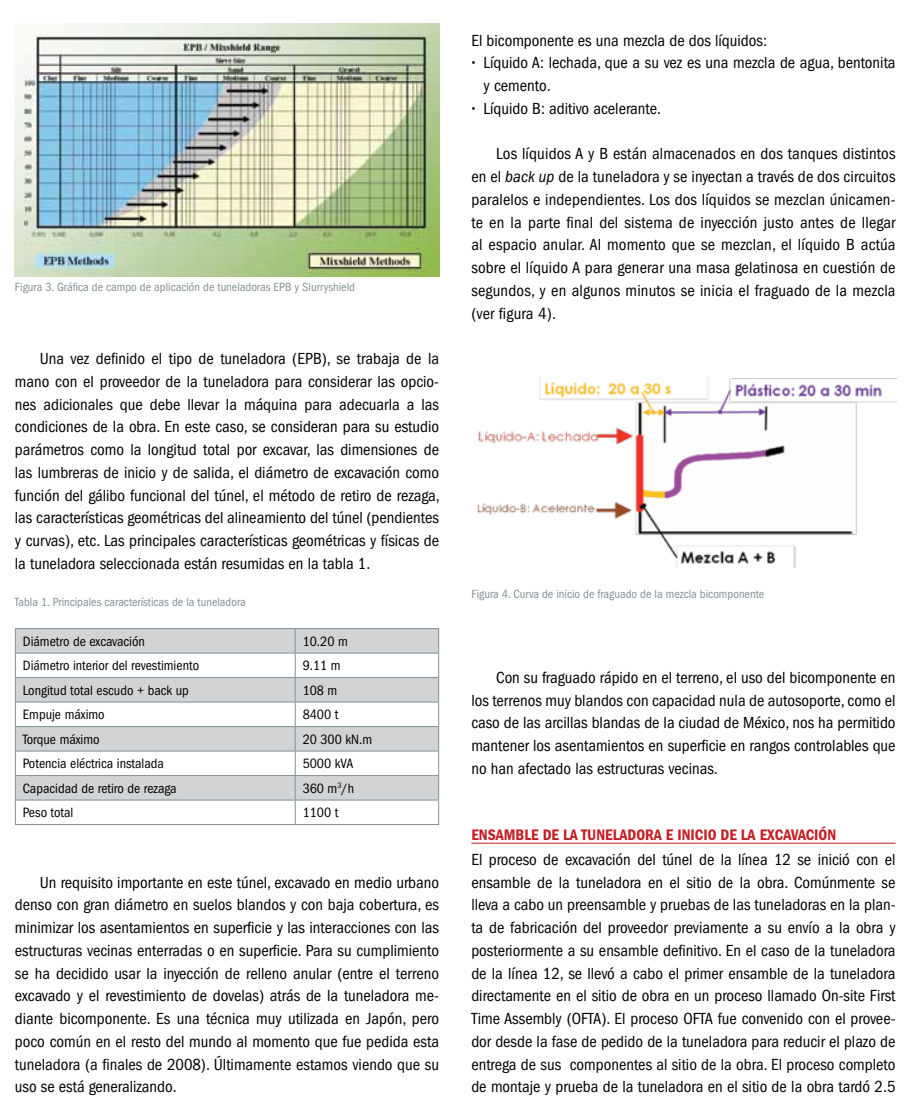
<style>
.page{position:relative;width:914px;height:1108px;background:#fff}
.page>*{position:absolute;margin:0;border:0;box-sizing:border-box;transform-origin:0 0}
.t1{font:condensed 16.62px/22.8px "ITC Franklin Gothic Std";color:#000;text-align:justify}
.t2{font:15.75px "ITC Franklin Gothic Std Dm Cd";color:#c61d23}
.t3{font:condensed 14px "ITC Franklin Gothic Std";color:#000}
.t4{font:condensed 12.25px "ITC Franklin Gothic Std";color:#839097}
.s1{font-family:"ITC Franklin Gothic Std Dm Cd";font-stretch:normal}
.s2{font-style:italic}
</style>
<div class="page">
<img style="left:15px;top:24px;width:424px;height:252px">
<svg style="left:16px;top:629px;width:422px;height:170px;fill:#d1d3d4"></svg>
<hr style="left:15px;top:628px;width:280px;height:1px;background:#839097">
<hr style="left:295px;top:628px;width:144px;height:1px;background:#839097">
<hr style="left:15px;top:652px;width:280px;height:1px;background:#839097">
<hr style="left:295px;top:652px;width:144px;height:1px;background:#839097">
<hr style="left:15px;top:677px;width:280px;height:1px;background:#839097">
<hr style="left:295px;top:677px;width:144px;height:1px;background:#839097">
<hr style="left:15px;top:701px;width:280px;height:1px;background:#839097">
<hr style="left:295px;top:701px;width:144px;height:1px;background:#839097">
<hr style="left:15px;top:726px;width:280px;height:1px;background:#839097">
<hr style="left:295px;top:726px;width:144px;height:1px;background:#839097">
<hr style="left:15px;top:750px;width:280px;height:1px;background:#839097">
<hr style="left:295px;top:750px;width:144px;height:1px;background:#839097">
<hr style="left:15px;top:775px;width:280px;height:1px;background:#839097">
<hr style="left:295px;top:775px;width:144px;height:1px;background:#839097">
<hr style="left:15px;top:799px;width:280px;height:1px;background:#839097">
<svg style="left:15px;top:629px;width:1px;height:195px"></svg>
<hr style="left:295px;top:799px;width:144px;height:1px;background:#839097">
<svg style="left:295px;top:629px;width:1px;height:195px"></svg>
<svg style="left:438px;top:629px;width:1px;height:195px"></svg>
<hr style="left:15px;top:824px;width:280px;height:1px;background:#839097">
<hr style="left:295px;top:824px;width:144px;height:1px;background:#839097">
<hr style="left:471px;top:842px;width:424px;height:1px;background:#c61d23">
<img style="left:477px;top:377px;width:419px;height:191px">
<p class="t4" style="left:15px;top:280px;width:342px">Figura 3. Gráfica de campo de aplicación de tuneladoras EPB y Slurryshield</p>
<p class="t1" style="left:15px;top:347px;width:426px;text-indent:25px">Una vez definido el tipo de tuneladora (EPB), se trabaja de la mano con el proveedor de la tuneladora para considerar las opcio&shy;nes adicionales que debe llevar la máquina para adecuarla a las condiciones de la obra. En este caso, se consideran para su estudio parámetros como la longitud total por excavar, las dimensiones de las lumbreras de inicio y de salida, el diámetro de excavación como función del gálibo funcional del túnel, el método de retiro de rezaga, las características geométricas del alineamiento del túnel (pendientes y curvas), etc. Las principales características geométricas y físicas de la tuneladora seleccionada están resumidas en la tabla 1.</p>
<p class="t4" style="left:15px;top:595px;width:232px">Tabla 1. Principales características de la tuneladora</p>
<p class="t3" style="left:23px;top:633px;width:124px">Diámetro de excavación</p>
<p class="t3" style="left:303px;top:633px;width:47px">10.20 m</p>
<p class="t3" style="left:23px;top:657px;width:178px">Diámetro interior del revestimiento</p>
<p class="t3" style="left:303px;top:657px;width:40px">9.11 m</p>
<p class="t3" style="left:23px;top:682px;width:168px">Longitud total escudo + back up</p>
<p class="t3" style="left:303px;top:682px;width:36px">108 m</p>
<p class="t3" style="left:23px;top:706px;width:83px">Empuje máximo</p>
<p class="t3" style="left:303px;top:706px;width:37px">8400 t</p>
<p class="t3" style="left:23px;top:731px;width:78px">Torque máximo</p>
<p class="t3" style="left:303px;top:731px;width:71px">20 300 kN.m</p>
<p class="t3" style="left:23px;top:755px;width:143px">Potencia eléctrica instalada</p>
<p class="t3" style="left:303px;top:755px;width:52px">5000 kVA</p>
<p class="t3" style="left:23px;top:780px;width:155px">Capacidad de retiro de rezaga</p>
<p class="t3" style="left:303px;top:780px;width:53px">360 m<sup>3</sup>/h</p>
<p class="t3" style="left:23px;top:804px;width:52px">Peso total</p>
<p class="t3" style="left:303px;top:804px;width:37px">1100 t</p>
<p class="t1" style="left:15px;top:871px;width:426px;text-indent:25px">Un requisito importante en este túnel, excavado en medio urbano denso con gran diámetro en suelos blandos y con baja cobertura, es minimizar los asentamientos en superficie y las interacciones con las estructuras vecinas enterradas o en superficie. Para su cumplimiento se ha decidido usar la inyección de relleno anular (entre el terreno excavado y el revestimiento de dovelas) atrás de la tuneladora me&shy;diante bicomponente. Es una técnica muy utilizada en Japón, pero poco común en el resto del mundo al momento que fue pedida esta tuneladora (a finales de 2008). Últimamente estamos viendo que su uso se está generalizando.</p>
<p class="t1" style="left:471px;top:29px;width:297px">El bicomponente es una mezcla de dos líquidos:</p>
<p class="t1" style="left:471px;top:52px;width:426px"><span class="s1">∙</span> Líquido A: lechada, que a su vez es una mezcla de agua, bentonita</p>
<p class="t1" style="left:484px;top:74px;width:69px">y cemento.</p>
<p class="t1" style="left:471px;top:97px;width:191px"><span class="s1">∙</span> Líquido B: aditivo acelerante.</p>
<p class="t1" style="left:471px;top:143px;width:426px;text-indent:25px">Los líquidos A y B están almacenados en dos tanques distintos en el <span class="s2">back up</span> de la tuneladora y se inyectan a través de dos circuitos paralelos e independientes. Los dos líquidos se mezclan únicamen&shy;te en la parte final del sistema de inyección justo antes de llegar al espacio anular. Al momento que se mezclan, el líquido B actúa sobre el líquido A para generar una masa gelatinosa en cuestión de segundos, y en algunos minutos se inicia el fraguado de la mezcla (ver figura 4).</p>
<p class="t4" style="left:471px;top:587px;width:294px">Figura 4. Curva de inicio de fraguado de la mezcla bicomponente</p>
<p class="t1" style="left:471px;top:666px;width:426px;text-indent:25px">Con su fraguado rápido en el terreno, el uso del bicomponente en los terrenos muy blandos con capacidad nula de autosoporte, como el caso de las arcillas blandas de la ciudad de México, nos ha permitido mantener los asentamientos en superficie en rangos controlables que no han afectado las estructuras vecinas.</p>
<p class="t2" style="left:471px;top:826px;width:366px">ENSAMBLE DE LA TUNELADORA E INICIO DE LA EXCAVACIÓN</p>
<p class="t1" style="left:471px;top:848px;width:426px">El proceso de excavación del túnel de la línea 12 se inició con el ensamble de la tuneladora en el sitio de la obra. Comúnmente se lleva a cabo un preensamble y pruebas de las tuneladoras en la plan&shy;ta de fabricación del proveedor previamente a su envío a la obra y posteriormente a su ensamble definitivo. En el caso de la tuneladora de la línea 12, se llevó a cabo el primer ensamble de la tuneladora directamente en el sitio de obra en un proceso llamado On-site First Time Assembly (OFTA). El proceso OFTA fue convenido con el provee&shy;dor desde la fase de pedido de la tuneladora para reducir el plazo de entrega de sus componentes al sitio de la obra. El proceso completo de montaje y prueba de la tuneladora en el sitio de la obra tardó 2.5</p>
</div>
